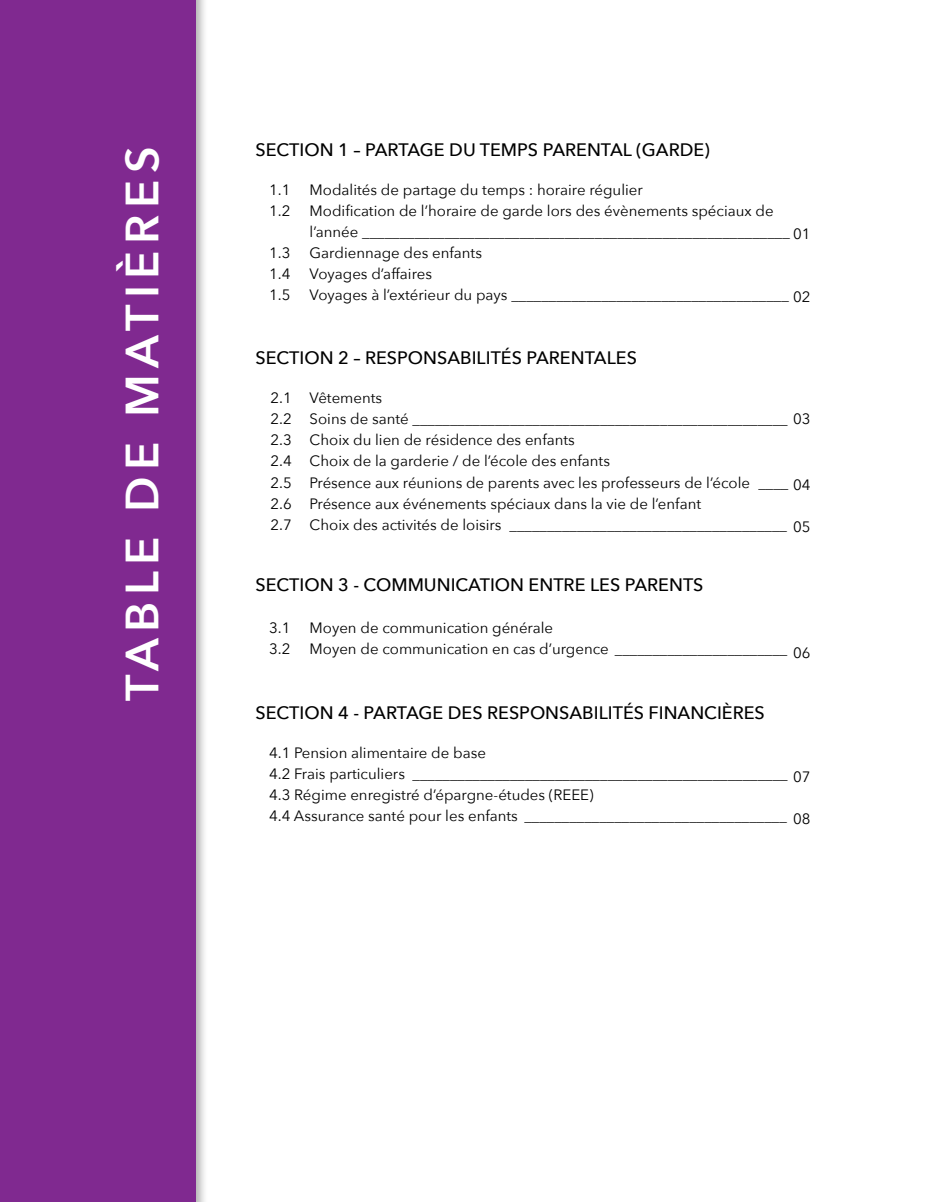
<style>
.page{position:relative;width:932px;height:1202px;background:#fff}
.page>*{position:absolute;margin:0;border:0;box-sizing:border-box;transform-origin:0 0}
.t1{font:600 46.5px "Avenir Next";letter-spacing:.14em;color:#fff}
.t2{font:500 18px "Avenir Next";color:#000}
.t3{font:15px/21px "Avenir Next";color:#000}
</style>
<div class="page">
<div style="left:0;top:0;width:209px;height:1202px;background:#000;opacity:.3"></div>
<div style="left:0;top:0;width:196px;height:1202px;background:#802990"></div>
<p class="t1" style="left:102px;top:701px;width:556px;rotate:-90deg">TABLE DE MATIÈRES</p>
<p class="t2" style="left:255px;top:134px;width:456px">SECTION 1 – PARTAGE DU TEMPS PARENTAL (GARDE)</p>
<p class="t3" style="left:269px;top:178px;width:23px">1.1</p>
<p class="t3" style="left:309px;top:178px;width:335px">Modalités de partage du temps : horaire régulier</p>
<p class="t3" style="left:269px;top:199px;width:23px">1.2</p>
<p class="t3" style="left:309px;top:199px;width:482px">Modification de l’horaire de garde lors des évènements spéciaux de l’année _________________________________________________________</p>
<p class="t3" style="left:269px;top:241px;width:23px">1.3</p>
<p class="t3" style="left:309px;top:241px;width:174px">Gardiennage des enfants</p>
<p class="t3" style="left:269px;top:262px;width:23px">1.4</p>
<p class="t3" style="left:309px;top:262px;width:124px">Voyages d’affaires</p>
<p class="t3" style="left:269px;top:283px;width:23px">1.5</p>
<p class="t3" style="left:309px;top:283px;width:481px">Voyages à l’extérieur du pays _____________________________________</p>
<p class="t3" style="left:793px;top:223px;width:19px">01</p>
<p class="t3" style="left:793px;top:286px;width:19px">02</p>
<p class="t2" style="left:255px;top:343px;width:383px">SECTION 2 – RESPONSABILITÉS PARENTALES</p>
<p class="t3" style="left:270px;top:387px;width:113px">2.1 Vêtements</p>
<p class="t3" style="left:270px;top:408px;width:541px">2.2 Soins de santé __________________________________________________ 03</p>
<p class="t3" style="left:270px;top:429px;width:306px">2.3 Choix du lien de résidence des enfants</p>
<p class="t3" style="left:270px;top:450px;width:341px">2.4 Choix de la garderie / de l’école des enfants</p>
<p class="t3" style="left:270px;top:471px;width:519px">2.5 Présence aux réunions de parents avec les professeurs de l’école ____</p>
<p class="t3" style="left:270px;top:492px;width:432px">2.6 Présence aux événements spéciaux dans la vie de l’enfant</p>
<p class="t3" style="left:270px;top:513px;width:518px">2.7 Choix des activités de loisirs _____________________________________</p>
<p class="t3" style="left:793px;top:473px;width:19px">04</p>
<p class="t3" style="left:793px;top:515px;width:19px">05</p>
<p class="t2" style="left:255px;top:569px;width:449px">SECTION 3 - COMMUNICATION ENTRE LES PARENTS</p>
<p class="t3" style="left:269px;top:617px;width:23px">3.1</p>
<p class="t3" style="left:309px;top:617px;width:245px">Moyen de communication générale</p>
<p class="t3" style="left:269px;top:638px;width:23px">3.2</p>
<p class="t3" style="left:309px;top:638px;width:479px">Moyen de communication en cas d’urgence _______________________</p>
<p class="t3" style="left:793px;top:641px;width:19px">06</p>
<p class="t2" style="left:255px;top:697px;width:511px">SECTION 4 - PARTAGE DES RESPONSABILITÉS FINANCIÈRES</p>
<p class="t3" style="left:269px;top:742px;width:218px">4.1 Pension alimentaire de base</p>
<p class="t3" style="left:269px;top:763px;width:520px">4.2 Frais particuliers __________________________________________________</p>
<p class="t3" style="left:269px;top:784px;width:326px">4.3 Régime enregistré d’épargne-études (REEE)</p>
<p class="t3" style="left:269px;top:805px;width:519px">4.4 Assurance santé pour les enfants ___________________________________</p>
<p class="t3" style="left:793px;top:766px;width:19px">07</p>
<p class="t3" style="left:793px;top:808px;width:19px">08</p>
</div>
